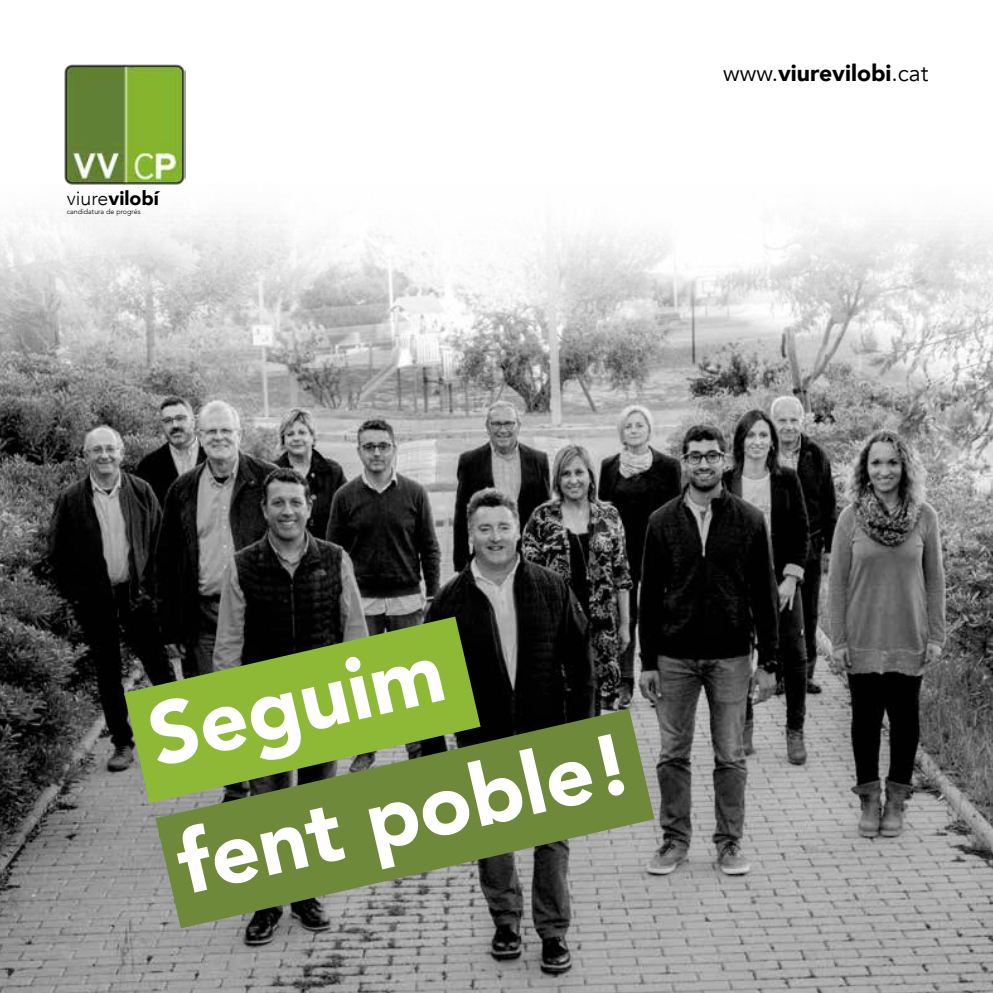
<style>
.page{position:relative;width:993px;height:993px;background:#fff}
.page>*{position:absolute;margin:0;border:0;box-sizing:border-box;transform-origin:0 0}
.t1{font:900 86.1px "Avenir";color:#fff}
.t2{font:900 22.93px "Avenir";color:#000}
.t3{font:900 19.6px "Avenir";color:#000}
.t4{font:300 7.17px "Avenir";color:#000}
.s1{font-weight:300}
.s2{font-weight:400}
</style>
<div class="page">
<img style="left:0;top:171px;width:992px;height:821px">
<svg style="left:155px;top:708px;width:499px;height:220px;background:#718152"></svg>
<svg style="left:124px;top:616px;width:356px;height:186px;background:#6c8834"></svg>
<img style="left:63px;top:64px;width:122px;height:121px">
<h3 class="t3" style="left:67px;top:181px;width:94px"><span class="s1">viure</span>vilobí</h3>
<p class="t4" style="left:67px;top:207px;width:75px">candidatura de progrés</p>
<h2 class="t2" style="left:723px;top:53px;width:207px"><span class="s2">www.</span>viurevilobi<span class="s2">.cat</span></h2>
<h1 class="t1" style="left:134px;top:664px;width:301px;rotate:-13deg">Seguim</h1>
<h1 class="t1" style="left:162px;top:793px;width:464px;rotate:-13deg">fent poble!</h1>
</div>
